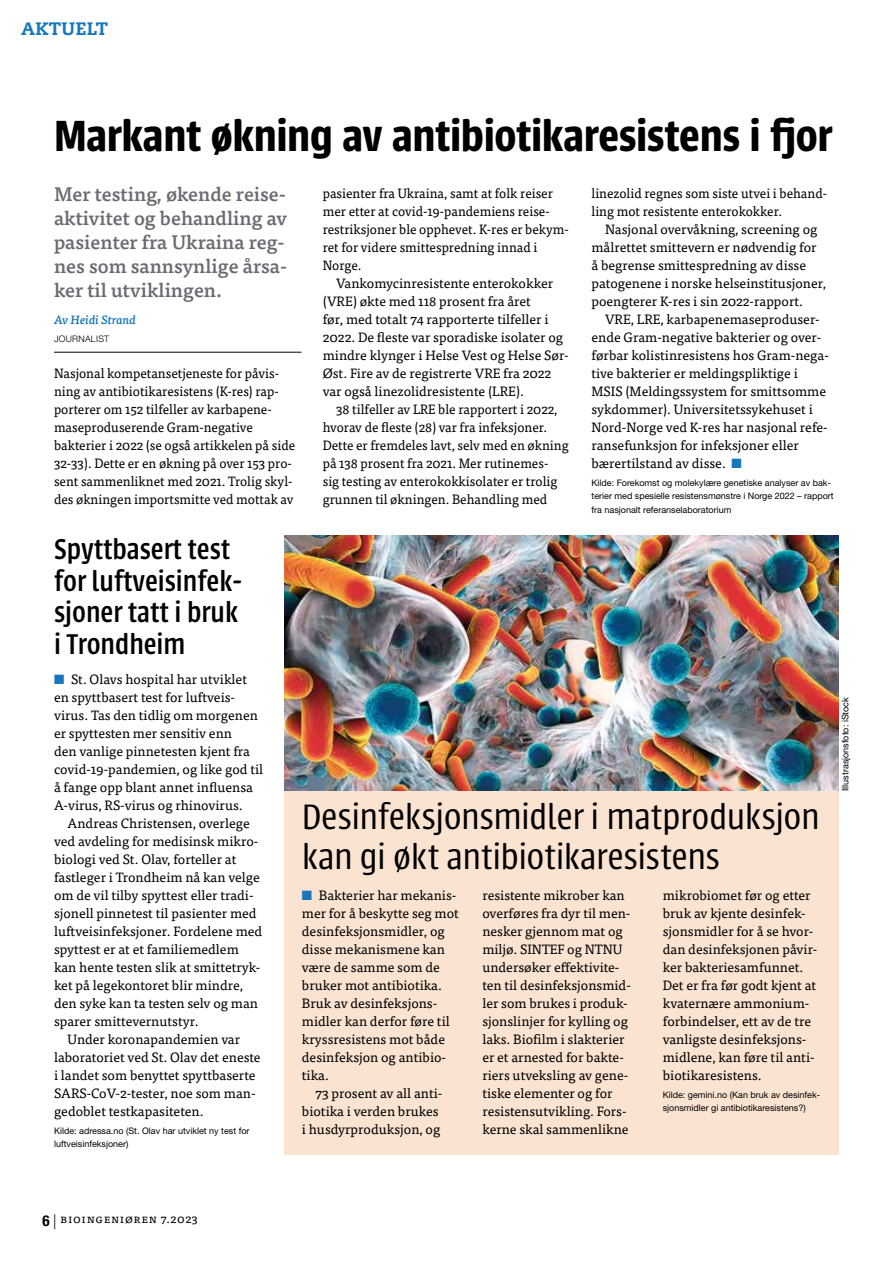
<style>
.page{position:relative;width:893px;height:1263px;background:#fff}
.page>*{position:absolute;margin:0;border:0;box-sizing:border-box;transform-origin:0 0}
.t1{font:600 48px "Urbana";letter-spacing:-.005em;color:#000}
.t2{font:300 39px/40.5px "Urbana";letter-spacing:-.01em;color:#000}
.t3{font:500 31.5px/31.5px "Urbana";color:#000;scale:.96 1}
.t4{font:500 19.5px/24px "Tisa Pro";color:#6b6a71}
.t5{font:800 18px "Caecilia LT Std";letter-spacing:.02em;color:#1776bc}
.t6{font:13.5px/18px "Tisa Pro";color:#000}
.t7{font:13.5px/18px "Tisa Pro";color:#000;scale:.96 1}
.t8{font:12px "Tisa Pro";letter-spacing:.05em;color:#000}
.t9{font:italic 500 12px "Tisa Pro";color:#1776bc}
.t10{font:9px/13.5px "Helvetica Neue LT Pro";color:#000}
.t11{font:300 9px "Helvetica Neue LT Pro";letter-spacing:.03em;color:#000}
.s1{color:#1776bc}
.s2{font-family:"Helvetica Neue LT Pro";font-weight:700;font-stretch:condensed;font-size:15px}
.s3{font-family:"Helvetica Neue LT Pro";font-weight:300;font-size:15px}
</style>
<div class="page">
<hr style="left:54px;top:352px;width:247px;height:1px;background:#000">
<div style="left:285px;top:536px;width:554px;height:618px;background:#fae3d0"></div>
<img style="left:285px;top:536px;width:554px;height:255px">
<h3 class="t5" style="left:21px;top:18px;width:88px">AKTUELT</h3>
<h1 class="t1" style="left:54px;top:109px;width:780px">Markant økning av antibiotikaresistens i fjor</h1>
<h3 class="t4" style="left:54px;top:181px;width:235px">Mer testing, økende reise&shy;aktivitet og behandling av pasienter fra Ukraina reg&shy;nes som sannsynlige årsa&shy;ker til utviklingen.</h3>
<p class="t9" style="left:54px;top:311px;width:83px">Av Heidi Strand</p>
<p class="t11" style="left:54px;top:333px;width:57px">JOURNALIST</p>
<p class="t7" style="left:54px;top:363px;width:253px">Nasjonal kompetansetjeneste for påvis&shy;ning av antibiotikaresistens (K-res) rap&shy;porterer om 152 tilfeller av karbapene&shy;maseproduserende Gram-negative bakterier i 2022 (se også artikkelen på side 32-33). Dette er en økning på over 153 pro&shy;sent sammenliknet med 2021. Trolig skyl&shy;des økningen importsmitte ved mottak av</p>
<p class="t7" style="left:323px;top:183px;width:258px">pasienter fra Ukraina, samt at folk reiser mer etter at covid-19-pandemiens reise&shy;restriksjoner ble opphevet. K-res er bekym&shy;ret for videre smittespredning innad i Norge.</p>
<p class="t6" style="left:323px;top:273px;width:246px;text-indent:14px">Vankomycinresistente enterokokker (VRE) økte med 118 prosent fra året<br>før, med totalt 74 rapporterte tilfeller i 2022. De fleste var sporadiske isolater og mindre klynger i Helse Vest og Helse Sør-Øst. Fire av de registrerte VRE fra 2022 var også linezolidresistente (LRE).</p>
<p class="t7" style="left:323px;top:399px;width:258px;text-indent:13px">38 tilfeller av LRE ble rapportert i 2022, hvorav de fleste (28) var fra infeksjoner.<br>Dette er fremdeles lavt, selv med en økning på 138 prosent fra 2021. Mer rutinemes-<br>sig testing av enterokokkisolater er trolig grunnen til økningen. Behandling med</p>
<p class="t7" style="left:591px;top:183px;width:247px">linezolid regnes som siste utvei i behand&shy;ling mot resistente enterokokker.</p>
<p class="t6" style="left:591px;top:219px;width:236px;text-indent:14px">Nasjonal overvåkning, screening og målrettet smittevern er nødvendig for å begrense smittespredning av disse patogenene i norske helseinstitusjoner, poengterer K-res i sin 2022-rapport.</p>
<p class="t6" style="left:591px;top:309px;width:239px;text-indent:14px">VRE, LRE, karbapenemaseproduser&shy;ende Gram-negative bakterier og over&shy;førbar kolistinresistens hos Gram-nega&shy;tive bakterier er meldingspliktige i MSIS (Meldingssystem for smittsomme sykdommer). Universitetssykehuset i Nord-Norge ved K-res har nasjonal refe&shy;ransefunksjon for infeksjoner eller bærertilstand av disse. <span class="s1">■</span></p>
<p class="t10" style="left:591px;top:476px;width:244px">Kilde: Forekomst og molekylære genetiske analyser av bak&shy;terier med spesielle resistensmønstre i Norge 2022 – rapport fra nasjonalt referanselaboratorium</p>
<h3 class="t3" style="left:54px;top:534px;width:195px">Spyttbasert test for luftveisinfek&shy;sjoner tatt i bruk i Trondheim</h3>
<p class="t6" style="left:54px;top:669px;width:211px"><span class="s1">■</span> St. Olavs hospital har utviklet en spyttbasert test for luftveis&shy;virus. Tas den tidlig om morgenen er spyttesten mer sensitiv enn<br>den vanlige pinnetesten kjent fra covid-19-pandemien, og like god til å fange opp blant annet influensa A-virus, RS-virus og rhinovirus.</p>
<p class="t6" style="left:68px;top:813px;width:184px">Andreas Christensen, overlege</p>
<p class="t6" style="left:54px;top:831px;width:206px">ved avdeling for medisinsk mikro-</p>
<p class="t6" style="left:54px;top:849px;width:184px">biologi ved St. Olav, forteller at</p>
<p class="t6" style="left:54px;top:867px;width:207px">fastleger i Trondheim nå kan velge</p>
<p class="t6" style="left:54px;top:885px;width:201px">om de vil tilby spyttest eller tradi-</p>
<p class="t6" style="left:54px;top:903px;width:204px">sjonell pinnetest til pasienter med</p>
<p class="t6" style="left:54px;top:921px;width:210px">luftveisinfeksjoner. Fordelene med</p>
<p class="t6" style="left:54px;top:939px;width:186px">spyttest er at et familiemedlem</p>
<p class="t6" style="left:54px;top:957px;width:208px">kan hente testen slik at smittetryk-</p>
<p class="t6" style="left:54px;top:975px;width:191px">ket på legekontoret blir mindre,</p>
<p class="t6" style="left:54px;top:993px;width:206px">den syke kan ta testen selv og man</p>
<p class="t6" style="left:54px;top:1011px;width:146px">sparer smittevernutstyr.</p>
<p class="t6" style="left:68px;top:1029px;width:174px">Under koronapandemien var</p>
<p class="t6" style="left:54px;top:1047px;width:208px">laboratoriet ved St. Olav det eneste</p>
<p class="t6" style="left:54px;top:1065px;width:203px">i landet som benyttet spyttbaserte</p>
<p class="t6" style="left:54px;top:1083px;width:203px">SARS-CoV-2-tester, noe som man-</p>
<p class="t6" style="left:54px;top:1101px;width:151px">gedoblet testkapasiteten.</p>
<p class="t10" style="left:54px;top:1124px;width:197px">Kilde: adressa.no (St. Olav har utviklet ny test for luftveisinfeksjoner)</p>
<h2 class="t2" style="left:302px;top:797px;width:520px">Desinfeksjonsmidler i matproduksjon kan gi økt antibiotikaresistens</h2>
<p class="t6" style="left:302px;top:885px;width:158px"><span class="s1">■</span> Bakterier har mekanis&shy;mer for å beskytte seg mot desinfeksjonsmidler, og disse mekanismene kan være de samme som de bruker mot antibiotika.<br>Bruk av desinfeksjons&shy;midler kan derfor føre til kryssresistens mot både desinfeksjon og antibio&shy;tika.</p>
<p class="t6" style="left:302px;top:1083px;width:142px;text-indent:14px">73 prosent av all anti&shy;biotika i verden brukes i husdyrproduksjon, og</p>
<p class="t6" style="left:482px;top:885px;width:150px">resistente mikrober kan overføres fra dyr til men&shy;nesker gjennom mat og miljø. SINTEF og NTNU undersøker efektivite&shy;ten til desinfeksjonsmid&shy;ler som brukes i produk&shy;sjonslinjer for kylling og laks. Biofilm i slakterier er et arnested for bakte&shy;riers utveksling av gene&shy;tiske elementer og for resistensutvikling. Fors&shy;kerne skal sammenlikne</p>
<p class="t6" style="left:663px;top:885px;width:156px">mikrobiomet før og etter bruk av kjente desinfek&shy;sjonsmidler for å se hvor&shy;dan desinfeksjonen påvir&shy;ker bakteriesamfunnet.<br>Det er fra før godt kjent at kvaternære ammonium&shy;forbindelser, ett av de tre vanligste desinfeksjons&shy;midlene, kan føre til anti&shy;biotikaresistens.</p>
<p class="t10" style="left:663px;top:1088px;width:158px">Kilde: gemini.no (Kan bruk av desinfek&shy;sjonsmidler gi antibiotikaresistens?)</p>
<p class="t10" style="left:838px;top:791px;width:95px;rotate:-90deg">Illustrasjonsfoto: iStock</p>
<p class="t8" style="left:43px;top:1209px;width:157px"><span class="s2">6</span> <span class="s3">|</span> Bioingeniøren 7.2023</p>
</div>
